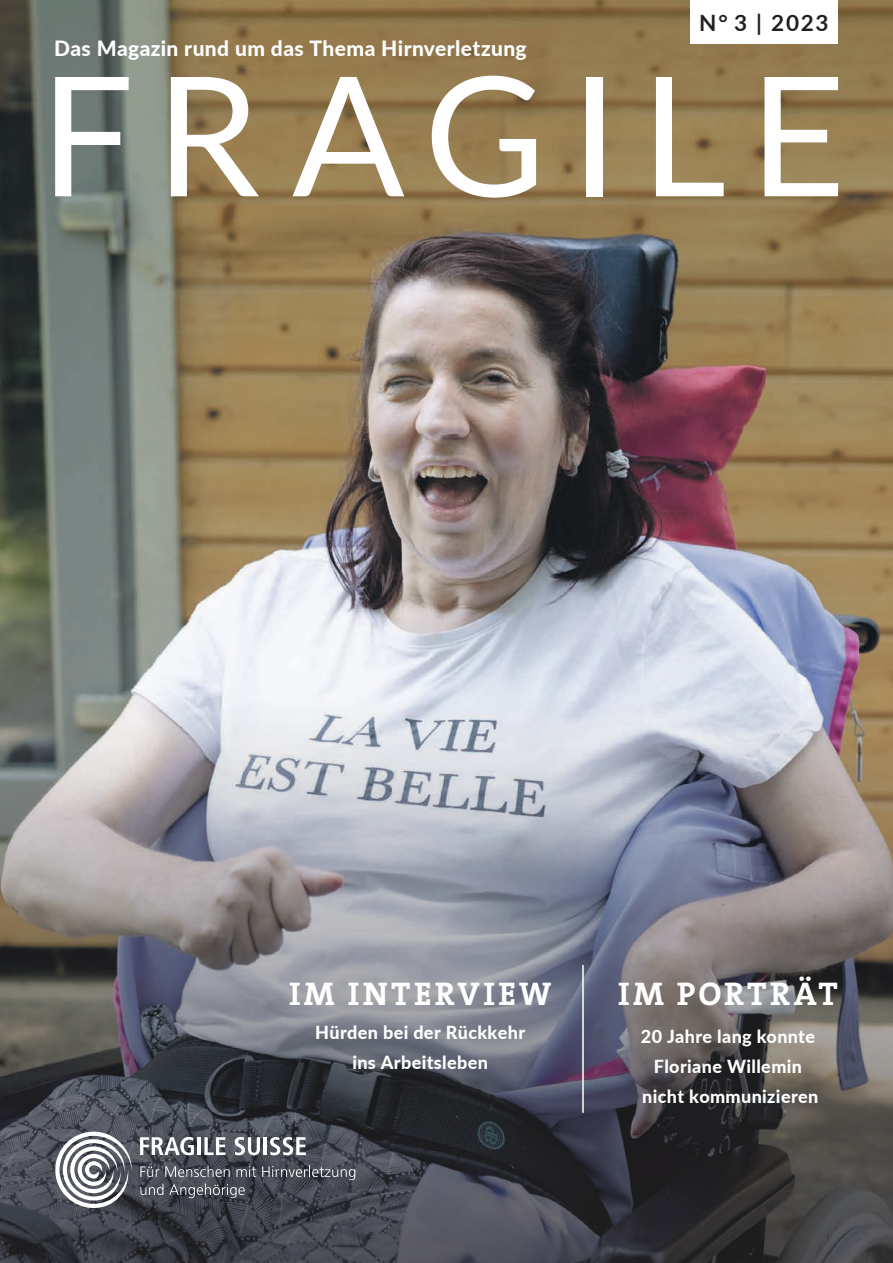
<style>
.page{position:relative;width:893px;height:1263px;background:#fff}
.page>*{position:absolute;margin:0;border:0;box-sizing:border-box;transform-origin:0 0}
.t1{font:166.5px "Lato";letter-spacing:.14em;color:#fff}
.t2{font:700 33px "The Serif";letter-spacing:.1em;color:#fff}
.t3{font:700 22.5px "Lato";color:#231f20}
.t4{font:800 21px "Lato";letter-spacing:.02em;color:#fff}
.t5{font:800 18px/30px "Lato";letter-spacing:.02em;color:#fff;text-align:center}
</style>
<div class="page">
<img style="left:0;top:0;width:893px;height:700px">
<svg style="left:0;top:700px;width:893px;height:563px;background:#76777d"></svg>
<div style="left:690px;top:0;width:148px;height:44px;background:#fff"></div>
<hr style="left:582px;top:965px;width:2px;height:148px;background:#fff">
<svg style="left:55px;top:1132px;width:78px;height:76px"></svg>
<svg style="left:140px;top:1166px;width:19px;height:11px"></svg>
<svg style="left:165px;top:1166px;width:65px;height:11px"></svg>
<svg style="left:236px;top:1166px;width:20px;height:11px"></svg>
<svg style="left:262px;top:1166px;width:93px;height:14px"></svg>
<svg style="left:140px;top:1184px;width:23px;height:11px"></svg>
<svg style="left:169px;top:1184px;width:76px;height:14px"></svg>
<svg style="left:140px;top:1137px;width:54px;height:18px"></svg>
<hr style="left:198px;top:1137px;width:3px;height:18px;background:#fff">
<svg style="left:204px;top:1137px;width:22px;height:18px"></svg>
<svg style="left:235px;top:1137px;width:25px;height:18px"></svg>
<hr style="left:264px;top:1137px;width:3px;height:18px;background:#fff">
<svg style="left:270px;top:1137px;width:36px;height:18px"></svg>
<p class="t3" style="left:699px;top:6px;width:131px">N° 3 | 2023</p>
<p class="t4" style="left:54px;top:33px;width:474px">Das Magazin rund um das Thema Hirnverletzung</p>
<h1 class="t1" style="left:40px;top:17px;width:807px">FRAGILE</h1>
<h2 class="t2" style="left:289px;top:966px;width:264px">IM INTERVIEW</h2>
<p class="t5" style="left:315px;top:1016px;width:211px">Hürden bei der Rückkehr ins Arbeitsleben</p>
<h2 class="t2" style="left:618px;top:966px;width:221px">IM PORTRÄT</h2>
<p class="t5" style="left:641px;top:1021px;width:179px">20 Jahre lang konnte<br>Floriane Willemin nicht kommunizieren</p>
</div>
